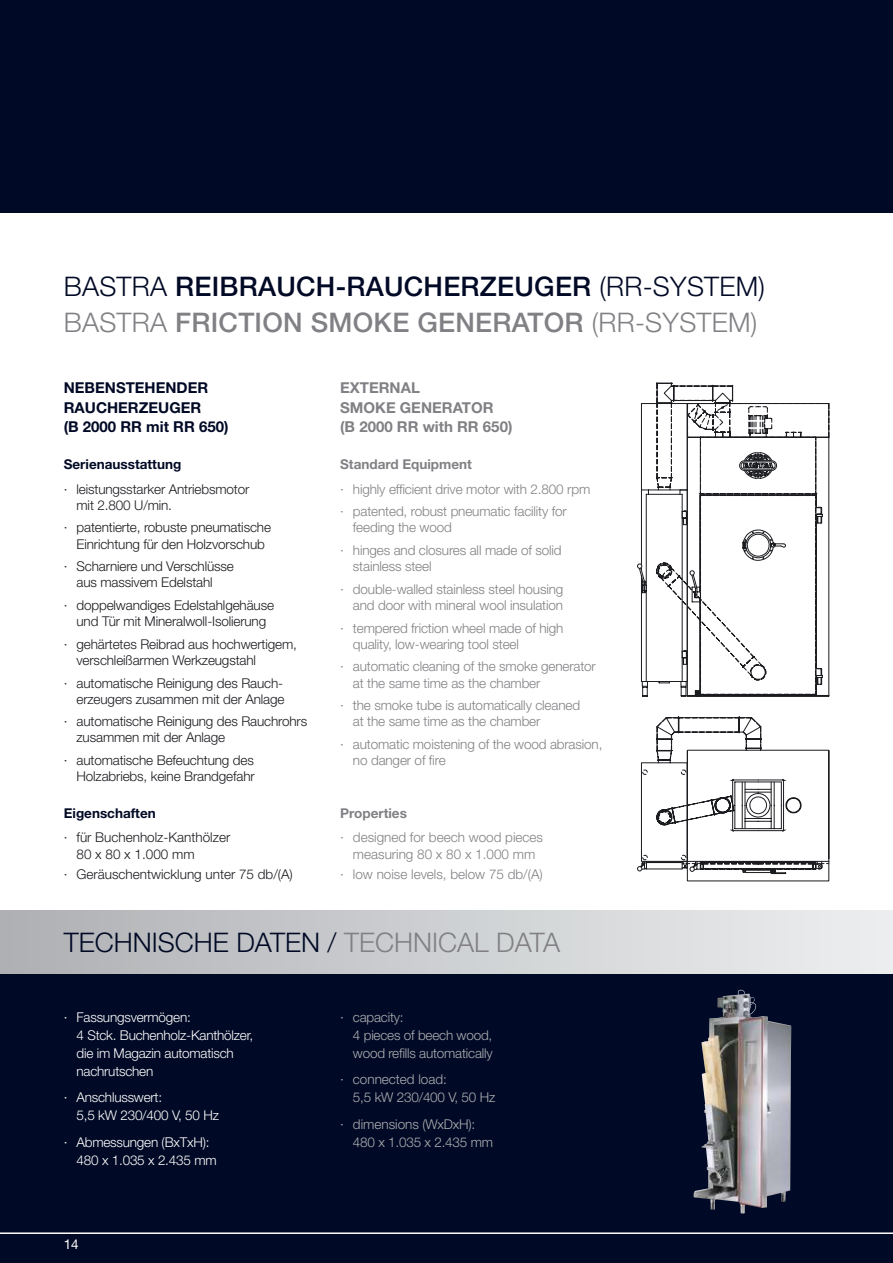
<style>
.page{position:relative;width:893px;height:1263px;background:#fff}
.page>*{position:absolute;margin:0;border:0;box-sizing:border-box;transform-origin:0 0}
.t1{font:500 27px/36px "Helvetica Neue LT Std";letter-spacing:.01em;color:#000925}
.t2{font:300 27px "Helvetica Neue LT Std";color:#000925}
.t3{font:700 15px/19.5px "Helvetica Neue LT Std";color:#000925}
.t4{font:700 15px/19.5px "Helvetica Neue LT Std";color:#818084}
.t5{font:300 13.5px/16.2px "Helvetica Neue LT Std";letter-spacing:-.01em;color:#1b1c20}
.t6{font:300 13.5px/22.5px "Helvetica Neue LT Std";letter-spacing:-.01em;color:#818084}
.t7{font:300 13.5px/18px "Helvetica Neue LT Std";letter-spacing:-.015em;color:#fff}
.t8{font:300 13.5px/18px "Helvetica Neue LT Std";letter-spacing:-.015em;color:#aeafb2}
.t9{font:700 13.5px "Helvetica Neue LT Std";color:#000925}
.t10{font:700 13.5px "Helvetica Neue LT Std";color:#818084}
.t11{font:13.5px "Helvetica Neue LT Std";color:#fff}
.s1{font-weight:300}
.s2{font-weight:300;color:#818084}
.s3{color:#818084}
</style>
<div class="page">
<div style="left:0;top:974px;width:893px;height:289px;background:#000925"></div>
<div style="left:0;top:910px;width:893px;height:64px;background:linear-gradient(to right,#afb0b4,#edeff0)"></div>
<div style="left:0;top:0;width:893px;height:213px;background:#000925"></div>
<hr style="left:0;top:1232px;width:893px;height:2px;background:#fff">
<img style="left:694px;top:990px;width:97px;height:223px">
<svg style="left:637px;top:382px;width:193px;height:492px"></svg>
<h1 class="t1" style="left:64px;top:268px;width:703px"><span class="s1">BASTRA</span> REIBRAUCH-RAUCHERZEUGER <span class="s1">(RR-SYSTEM)<br></span><span class="s2">BASTRA</span> <span class="s3">FRICTION SMOKE GENERATOR</span> <span class="s2">(RR-SYSTEM)</span></h1>
<p class="t3" style="left:64px;top:378px;width:166px">NEBENSTEHENDER<br>RAUCHERZEUGER<br>(B 2000 RR mit RR 650)</p>
<p class="t9" style="left:64px;top:456px;width:119px">Serienausstattung</p>
<p class="t5" style="left:77px;top:480px;width:174px;text-indent:-13px">· leistungsstarker Antriebsmotor mit 2.800 U/min.</p>
<p class="t5" style="left:64px;top:519px;width:209px;text-align:center">· patentierte, robuste pneumatische<br>Einrichtung für den Holzvorschub</p>
<p class="t5" style="left:77px;top:558px;width:159px;text-indent:-13px">· Scharniere und Verschlüsse aus massivem Edelstahl</p>
<p class="t5" style="left:64px;top:597px;width:212px;text-align:center">· doppelwandiges Edelstahlgehäuse und Tür mit Mineralwoll-Isolierung</p>
<p class="t5" style="left:77px;top:635px;width:222px;text-indent:-13px">· gehärtetes Reibrad aus hochwertigem, verschleißarmen Werkzeugstahl</p>
<p class="t5" style="left:64px;top:674px;width:222px;text-align:right">· automatische Reinigung des Rauch&shy;erzeugers zusammen mit der Anlage</p>
<p class="t5" style="left:77px;top:713px;width:232px;text-indent:-13px">· automatische Reinigung des Rauchrohrs zusammen mit der Anlage</p>
<p class="t5" style="left:64px;top:752px;width:192px;text-align:right">· automatische Befeuchtung des<br>Holzabriebs, keine Brandgefahr</p>
<p class="t9" style="left:64px;top:804px;width:93px">Eigenschaften</p>
<p class="t5" style="left:77px;top:829px;width:155px;text-indent:-13px">· für Buchenholz-Kanthölzer<br>80 x 80 x 1.000 mm</p>
<p class="t5" style="left:64px;top:866px;width:231px">· Geräuschentwicklung unter 75 db/(A)</p>
<p class="t4" style="left:340px;top:378px;width:174px">EXTERNAL<br>SMOKE GENERATOR<br>(B 2000 RR with RR 650)</p>
<p class="t10" style="left:340px;top:456px;width:133px">Standard Equipment</p>
<p class="t6" style="left:340px;top:477px;width:252px">· highly efficient drive motor with 2.800 rpm · patented, robust pneumatic facility for</p>
<p class="t6" style="left:340px;top:516px;width:223px;text-indent:13px">feeding the wood<br>· hinges and closures all made of solid</p>
<p class="t6" style="left:340px;top:555px;width:225px;text-indent:13px">stainless steel<br>· double-walled stainless steel housing</p>
<p class="t6" style="left:340px;top:594px;width:225px;text-align:right">and door with mineral wool insulation<br>· tempered friction wheel made of high</p>
<p class="t6" style="left:340px;top:632px;width:257px;text-indent:13px">quality, low-wearing tool steel<br>· automatic cleaning of the smoke generator</p>
<p class="t6" style="left:340px;top:671px;width:241px;text-indent:13px">at the same time as the chamber<br>· the smoke tube is automatically cleaned</p>
<p class="t6" style="left:340px;top:710px;width:264px;text-indent:13px">at the same time as the chamber<br>· automatic moistening of the wood abrasion,</p>
<p class="t6" style="left:353px;top:749px;width:94px">no danger of fire</p>
<p class="t10" style="left:340px;top:804px;width:68px">Properties</p>
<p class="t6" style="left:340px;top:829px;width:204px;line-height:16.2px;text-align:center">· designed for beech wood pieces measuring 80 x 80 x 1.000 mm</p>
<p class="t6" style="left:340px;top:863px;width:204px">· low noise levels, below 75 db/(A)</p>
<h1 class="t2" style="left:64px;top:925px;width:498px">TECHNISCHE DATEN / <span class="s3">TECHNICAL DATA</span></h1>
<p class="t7" style="left:77px;top:1007px;width:178px;text-indent:-13px">· Fassungsvermögen:<br>4 Stck. Buchenholz-Kanthölzer, die im Magazin automatisch nachrutschen</p>
<p class="t7" style="left:77px;top:1088px;width:144px;text-indent:-13px">· Anschlusswert:<br>5,5 kW 230/400 V, 50 Hz</p>
<p class="t7" style="left:77px;top:1132px;width:142px;text-indent:-13px">· Abmessungen (BxTxH):<br>480 x 1.035 x 2.435 mm</p>
<p class="t11" style="left:64px;top:1236px;width:17px">14</p>
<p class="t8" style="left:353px;top:1007px;width:141px;text-indent:-13px">· capacity:<br>4 pieces of beech wood, wood refills automatically</p>
<p class="t8" style="left:353px;top:1070px;width:144px;text-indent:-13px">· connected load:<br>5,5 kW 230/400 V, 50 Hz</p>
<p class="t8" style="left:353px;top:1114px;width:142px;text-indent:-13px">· dimensions (WxDxH):<br>480 x 1.035 x 2.435 mm</p>
</div>
